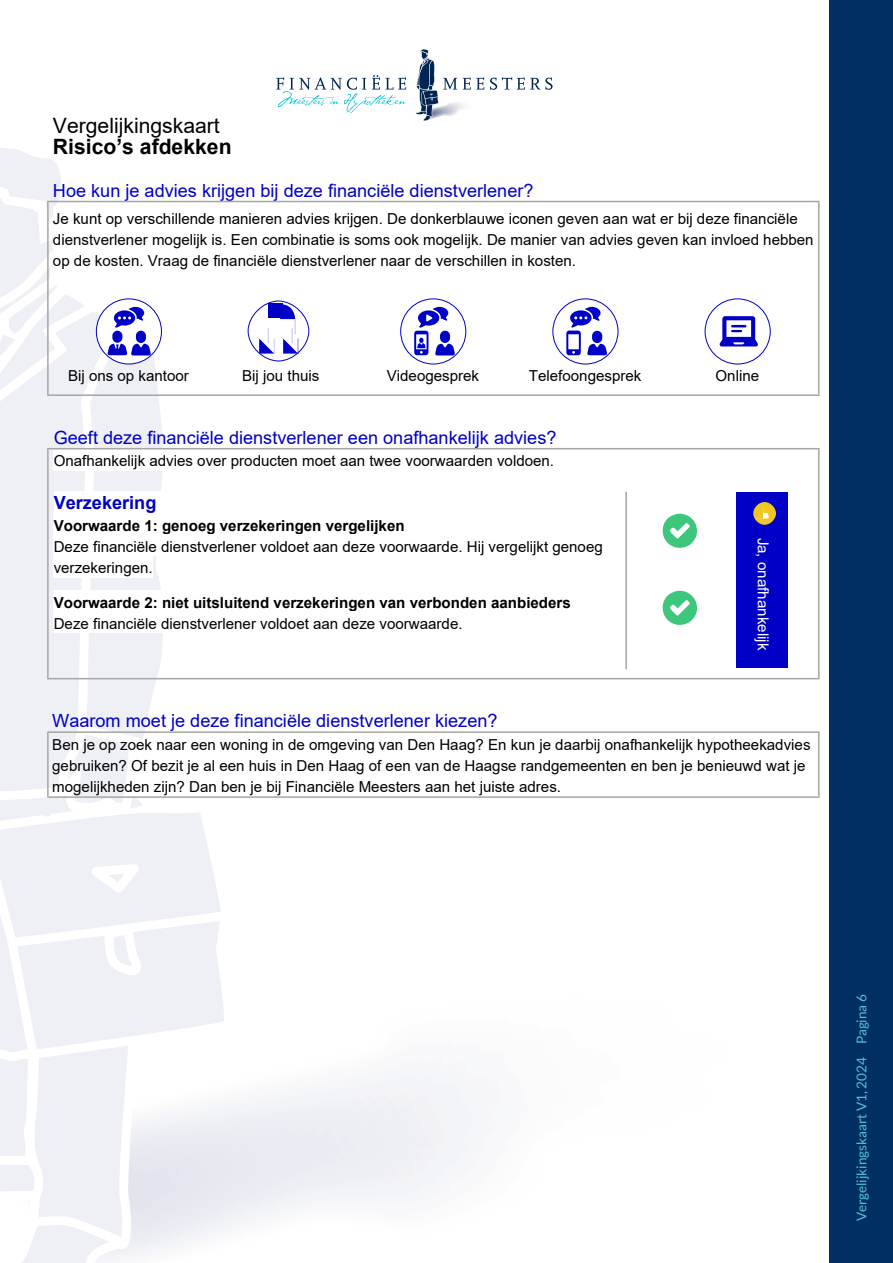
<style>
.page{position:relative;width:893px;height:1263px;background:#fff}
.page>*{position:absolute;margin:0;border:0;box-sizing:border-box;transform-origin:0 0}
.t1{font:21.15px/21.1px "Arial";color:#000}
.t2{font:18.15px "Arial";color:#0000c6}
.t3{font:700 18.15px "Arial";color:#0000c6}
.t4{font:15.15px/21.1px "Arial";color:#000}
.t5{font:700 15.15px/21.1px "Arial";color:#000}
.t6{font:15.15px "Arial";color:#fff}
.t7{font:13.5px "Lato";color:#54c0d3}
.s1{font-weight:700}
.s2{font-weight:700;color:#fff}
.s3{font-family:"Calibri";color:#fff}
.s4{color:#fff}
.s5{font-weight:400}
</style>
<div class="page">
<svg style="left:0;top:1061px;width:138px;height:188px;fill:#eff0f5"></svg>
<svg style="left:0;top:1216px;width:126px;height:47px"></svg>
<svg style="left:0;top:1144px;width:43px;height:64px"></svg>
<div style="left:829px;top:0;width:64px;height:1263px;background:#003063"></div>
<svg style="left:415px;top:49px;width:42px;height:72px"></svg>
<svg style="left:463px;top:77px;width:21px;height:13px"></svg>
<svg style="left:490px;top:77px;width:63px;height:13px"></svg>
<svg style="left:276px;top:75px;width:130px;height:38px"></svg>
<hr style="left:818px;top:202px;width:2px;height:192px;background:#a6a6a6">
<hr style="left:47px;top:201px;width:773px;height:1px;background:#a6a6a6">
<hr style="left:47px;top:394px;width:773px;height:2px;background:#a6a6a6">
<hr style="left:818px;top:449px;width:2px;height:229px;background:#a6a6a6">
<hr style="left:625px;top:492px;width:2px;height:177px;background:#a6a6a6">
<hr style="left:47px;top:448px;width:773px;height:1px;background:#a6a6a6">
<hr style="left:47px;top:678px;width:773px;height:1px;background:#a6a6a6">
<hr style="left:818px;top:733px;width:2px;height:63px;background:#a6a6a6">
<hr style="left:47px;top:731px;width:773px;height:2px;background:#a6a6a6">
<hr style="left:47px;top:796px;width:773px;height:2px;background:#a6a6a6">
<svg style="left:0;top:148px;width:234px;height:913px"></svg>
<svg style="left:247px;top:301px;width:60px;height:60px"></svg>
<div style="left:248px;top:301px;width:61px;height:60px;border:1px solid #0000c6;border-radius:50%"></div>
<svg style="left:259px;top:303px;width:39px;height:51px"></svg>
<svg style="left:400px;top:298px;width:66px;height:66px"></svg>
<svg style="left:414px;top:307px;width:41px;height:48px"></svg>
<svg style="left:552px;top:298px;width:66px;height:66px"></svg>
<svg style="left:566px;top:307px;width:41px;height:48px"></svg>
<div style="left:592px;top:331px;width:10px;height:12px;background:#0000c6;border-radius:5px"></div>
<div style="left:705px;top:298px;width:66px;height:66px;background:#fff;border:1px solid #0000c6;border-radius:50%"></div>
<svg style="left:719px;top:316px;width:39px;height:30px"></svg>
<svg style="left:663px;top:514px;width:34px;height:34px"></svg>
<svg style="left:663px;top:591px;width:34px;height:34px"></svg>
<div style="left:737px;top:492px;width:51px;height:176px;background:#0000c6"></div>
<svg style="left:753px;top:502px;width:23px;height:23px"></svg>
<svg style="left:757px;top:513px;width:12px;height:5px"></svg>
<h1 class="t1" style="left:53px;top:115px;width:186px">Vergelijkingskaart<br><span class="s1">Risico’s afdekken</span><span class="s2">.</span></h1>
<p class="t2" style="left:53px;top:178px;width:482px">Hoe kun je advies krijgen bij deze financiële dienstverlener?</p>
<p class="t4" style="left:53px;top:208px;width:762px">Je kunt op verschillende manieren advies krijgen. De donkerblauwe iconen geven aan wat er bij deze financiële dienstverlener mogelijk is. Een combinatie is soms ook mogelijk. De manier van advies geven kan invloed hebben op de kosten. Vraag de financiële dienstverlener naar de verschillen in kosten.</p>
<p class="t4" style="left:68px;top:365px;width:126px">Bij ons op kantoor<span class="s3">.</span></p>
<p class="t4" style="left:242px;top:365px;width:83px">Bij jou thuis<span class="s3">.</span></p>
<p class="t4" style="left:387px;top:365px;width:98px">Videogesprek<span class="s3">.</span></p>
<p class="t4" style="left:529px;top:365px;width:118px">Telefoongesprek<span class="s3">.</span></p>
<p class="t4" style="left:716px;top:365px;width:49px">Online<span class="s3">.</span></p>
<p class="t2" style="left:54px;top:425px;width:504px">Geeft deze financiële dienstverlener een onafhankelijk advies?</p>
<p class="t4" style="left:54px;top:450px;width:502px">Onafhankelijk advies over producten moet aan twee voorwaarden voldoen.</p>
<p class="t3" style="left:54px;top:489px;width:109px">Verzekering<span class="s4">.</span></p>
<p class="t4" style="left:54px;top:515px;width:551px"><span class="s1">Voorwaarde 1: genoeg verzekeringen vergelijken</span><span class="s2">.<br></span>Deze financiële dienstverlener voldoet aan deze voorwaarde. Hij vergelijkt genoeg verzekeringen.</p>
<p class="t5" style="left:54px;top:592px;width:523px">Voorwaarde 2: niet uitsluitend verzekeringen van verbonden aanbieders<span class="s4">.<br></span><span class="s5">Deze financiële dienstverlener voldoet aan deze voorwaarde.</span></p>
<p class="t6" style="left:774px;top:538px;width:114px;rotate:90deg">Ja , onafhankelijk</p>
<p class="t2" style="left:52px;top:708px;width:447px">Waarom moet je deze financiële dienstverlener kiezen?</p>
<p class="t4" style="left:52px;top:734px;width:760px">Ben je op zoek naar een woning in de omgeving van Den Haag? En kun je daarbij onafhankelijk hypotheekadvies gebruiken? Of bezit je al een huis in Den Haag of een van de Haagse randgemeenten en ben je benieuwd wat je mogelijkheden zijn? Dan ben je bij Financiële Meesters aan het juiste adres.</p>
<p class="t7" style="left:854px;top:1221px;width:228px;rotate:-90deg">Vergelijkingskaart V1, 2024 Pagina 6</p>
</div>
